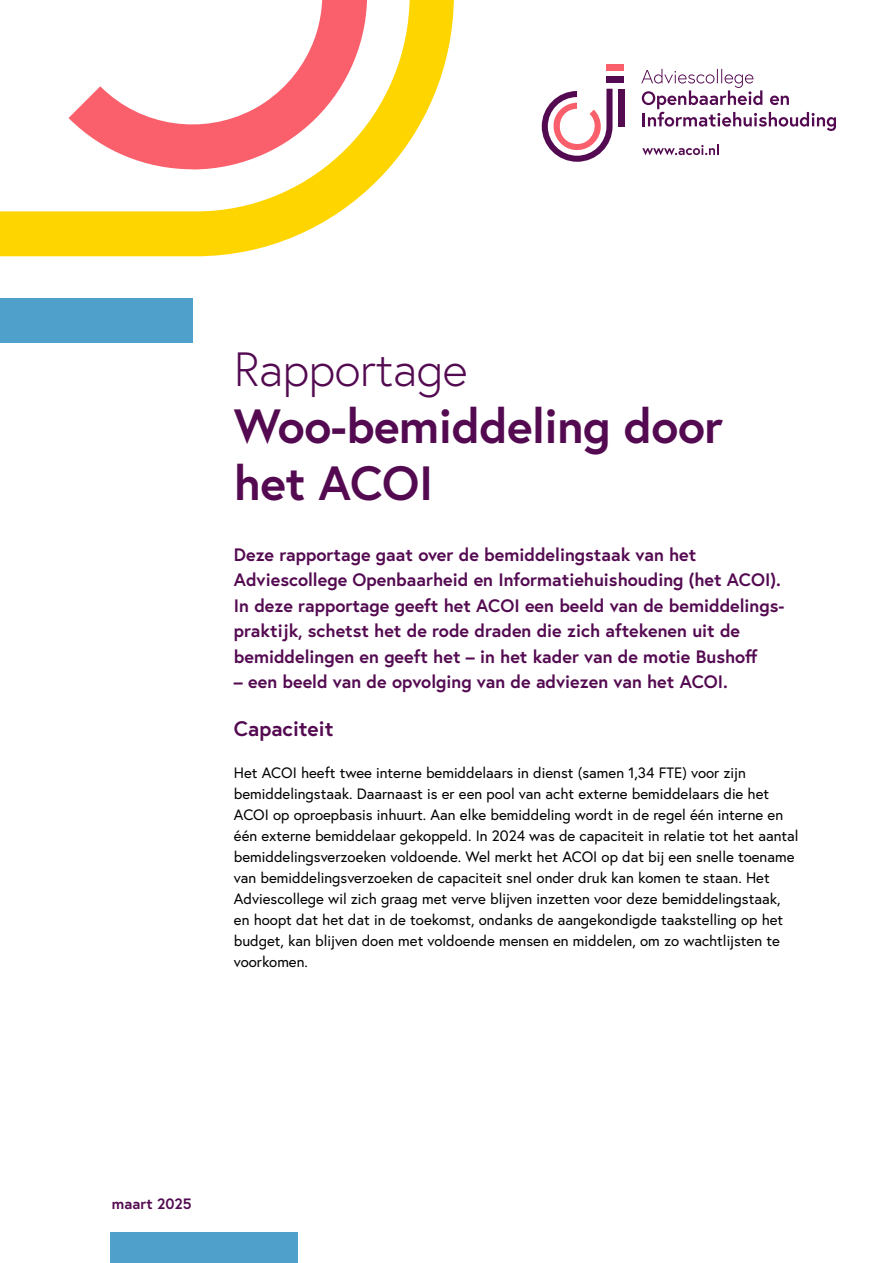
<style>
.page{position:relative;width:893px;height:1263px;background:#fff}
.page>*{position:absolute;margin:0;border:0;box-sizing:border-box;transform-origin:0 0}
.H1_-_Titel{font:700 48px/57px "Europa";letter-spacing:-.01em;color:#540a51}
.H2_-_Tussenkop__is_eigenlijk_H3{font:700 21px "Europa";color:#540a51}
.P_-_Intro{font:700 18px/25.5px "Europa";color:#540a51}
.P_-_Plat{font:15px/21px "Europa";color:#000}
.t1{font:700 15px "Europa";color:#540a51}
.s1{font-weight:300}
</style>
<div class="page">
<div style="left:111px;top:1233px;width:187px;height:30px;background:#4fa0ca"></div>
<svg style="left:0;top:0;width:454px;height:256px"></svg>
<div style="left:0;top:298px;width:192px;height:45px;background:#4fa0ca"></div>
<svg style="left:69px;top:0;width:298px;height:169px"></svg>
<svg style="left:641px;top:69px;width:195px;height:62px"></svg>
<div style="left:618px;top:89px;width:6px;height:37px;background:#540a51"></div>
<div style="left:606px;top:77px;width:18px;height:6px;background:#540a51"></div>
<div style="left:606px;top:65px;width:18px;height:6px;background:#f9606c"></div>
<svg style="left:542px;top:89px;width:70px;height:73px"></svg>
<svg style="left:642px;top:144px;width:77px;height:11px"></svg>
<h1 class="H1_-_Titel" style="left:234px;top:340px;width:491px"><span class="s1">Rapportage<br></span>Woo-bemiddeling door het ACOI</h1>
<p class="P_-_Intro" style="left:234px;top:541px;width:552px">Deze rapportage gaat over de bemiddelingstaak van het Adviescollege Openbaarheid en Informatiehuishouding (het ACOI).<br>In deze rapportage geeft het ACOI een beeld van de bemiddelings&shy;praktijk, schetst het de rode draden die zich aftekenen uit de bemiddelingen en geeft het – in het kader van de motie Bushoff</p>
<p class="P_-_Intro" style="left:234px;top:669px;width:495px">– een beeld van de opvolging van de adviezen van het ACOI.</p>
<h2 class="H2_-_Tussenkop__is_eigenlijk_H3" style="left:234px;top:714px;width:101px">Capaciteit</h2>
<p class="P_-_Plat" style="left:234px;top:762px;width:566px">Het ACOI heeft twee interne bemiddelaars in dienst (samen 1,34 FTE) voor zijn bemiddelingstaak. Daarnaast is er een pool van acht externe bemiddelaars die het ACOI op oproepbasis inhuurt. Aan elke bemiddeling wordt in de regel één interne en één externe bemiddelaar gekoppeld. In 2024 was de capaciteit in relatie tot het aantal bemiddelingsverzoeken voldoende. Wel merkt het ACOI op dat bij een snelle toename van bemiddelingsverzoeken de capaciteit snel onder druk kan komen te staan. Het Adviescollege wil zich graag met verve blijven inzetten voor deze bemiddelingstaak, en hoopt dat het dat in de toekomst, ondanks de aangekondigde taakstelling op het budget, kan blijven doen met voldoende mensen en middelen, om zo wachtlijsten te voorkomen.</p>
<p class="t1" style="left:112px;top:1193px;width:81px">maart 2025</p>
</div>
